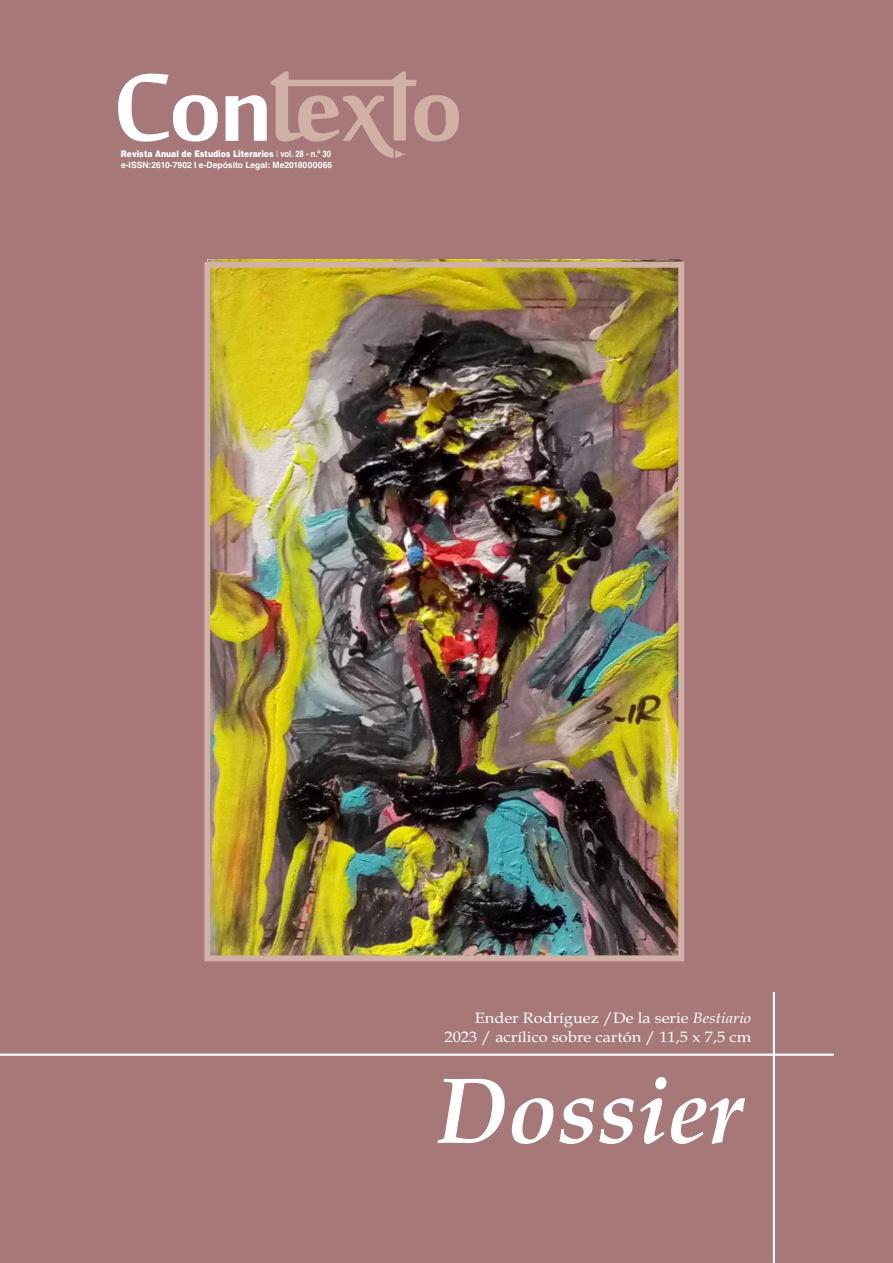
<style>
.page{position:relative;width:893px;height:1263px;background:#a6787a}
.page>*{position:absolute;margin:0;border:0;box-sizing:border-box;transform-origin:0 0}
.t1{font:italic 700 93.9px "Book Antiqua";color:#fff;scale:.96 1}
.t2{font:15px/18.6px "Book Antiqua";color:#fff;text-align:right;scale:1.09 1}
.t3{font:700 9.15px "Helvetica LT Std";color:#fff;scale:.84 1}
.t4{font:700 8.7px "Helvetica LT Std";color:#fff}
.s1{font-weight:300}
.s2{font-style:inherit}
.s3{font-style:italic}
</style>
<div class="page">
<svg style="left:0;top:992px;width:833px;height:271px"></svg>
<svg style="left:226px;top:72px;width:233px;height:86px"></svg>
<svg style="left:118px;top:73px;width:100px;height:69px"></svg>
<img style="left:207px;top:260px;width:474px;height:694px">
<div style="left:204px;top:262px;width:480px;height:699px;border:6px solid #d1b0a6"></div>
<p class="t3" style="left:121px;top:150px;width:252px">Revista Anual de Estudios Literarios <span class="s1">I</span> <span class="s2">vol. 28 - n.º 30</span></p>
<p class="t4" style="left:121px;top:161px;width:213px">e-ISSN:2610-7902 I e-Depósito Legal: Me2018000066</p>
<p class="t2" style="left:444px;top:1010px;width:283px">Ender Rodríguez /De la serie <span class="s3">Bestiario<br></span>2023 / acrílico sobre cartón / 11,5 x 7,5 cm</p>
<h1 class="t1" style="left:438px;top:1074px;width:319px">Dossier</h1>
</div>
